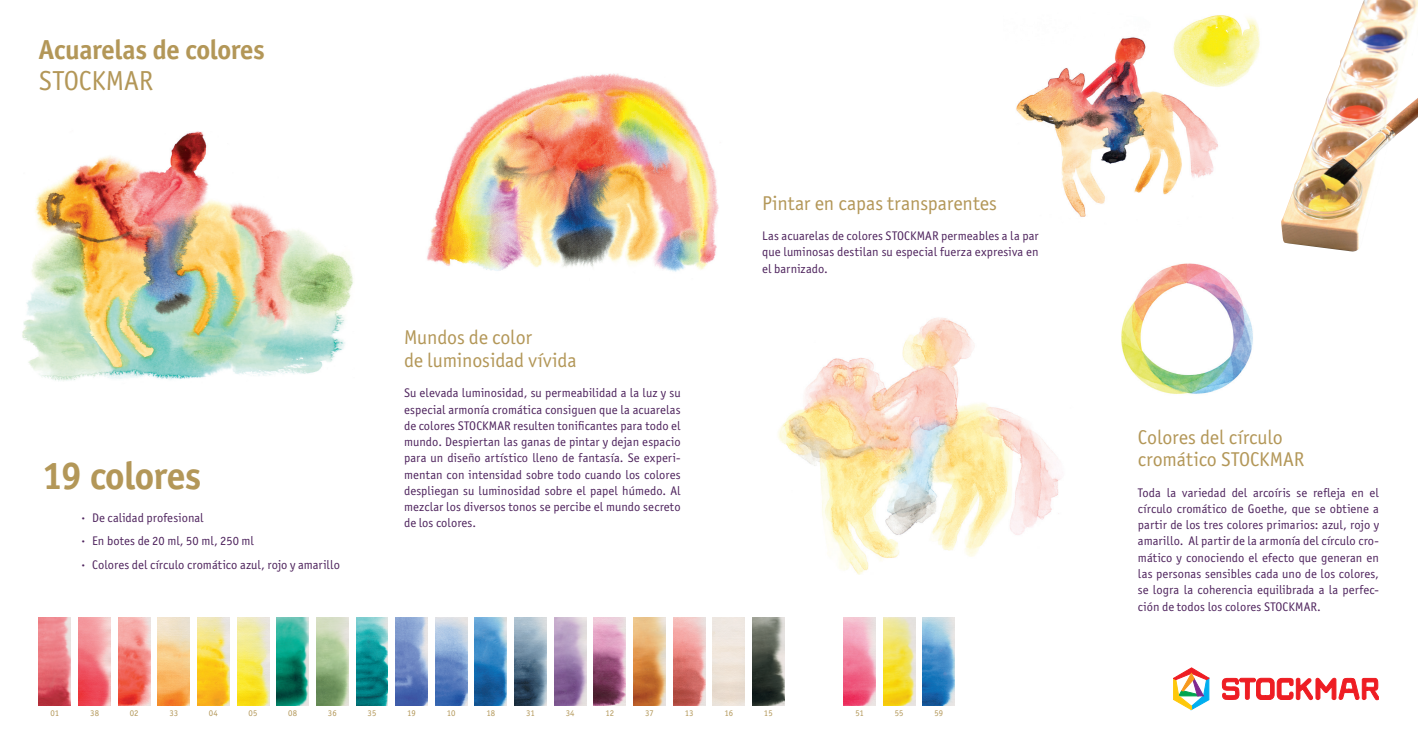
<style>
.page{position:relative;width:1418px;height:745px;background:#fff}
.page>*{position:absolute;margin:0;border:0;box-sizing:border-box;transform-origin:0 0}
.t1{font:700 38.75px "Officina Sans ITC Pro";letter-spacing:-.015em;color:#b39758}
.t2{font:700 27.5px "Officina Sans ITC Pro";letter-spacing:-.01em;color:#b39758}
.t3{font:27.5px "Officina Sans ITC Pro";letter-spacing:-.005em;color:#b39758}
.t4{font:20px/22.5px "Officina Sans ITC Pro";letter-spacing:-.005em;color:#b39758}
.t5{font:12.5px/16.2px "Officina Sans ITC Pro";letter-spacing:.005em;color:#4e235d;text-align:justify}
.t6{font:8.75px "Officina Sans ITC Pro";letter-spacing:.005em;color:#b39758}
.s1{font-size:7.5px}
</style>
<div class="page">
<img style="left:778px;top:317px;width:283px;height:258px">
<img style="left:427px;top:73px;width:292px;height:199px">
<img style="left:22px;top:131px;width:332px;height:250px">
<img style="left:1121px;top:263px;width:132px;height:131px">
<img style="left:39px;top:617px;width:32px;height:88px">
<img style="left:79px;top:617px;width:31px;height:88px">
<img style="left:118px;top:617px;width:32px;height:88px">
<img style="left:158px;top:617px;width:32px;height:88px">
<img style="left:197px;top:617px;width:32px;height:88px">
<img style="left:237px;top:617px;width:32px;height:88px">
<img style="left:277px;top:617px;width:32px;height:88px">
<img style="left:316px;top:617px;width:32px;height:88px">
<img style="left:356px;top:617px;width:32px;height:88px">
<img style="left:396px;top:617px;width:31px;height:88px">
<img style="left:435px;top:617px;width:32px;height:88px">
<img style="left:475px;top:617px;width:32px;height:88px">
<img style="left:514px;top:617px;width:32px;height:88px">
<img style="left:554px;top:617px;width:32px;height:88px">
<img style="left:594px;top:617px;width:31px;height:88px">
<img style="left:633px;top:617px;width:32px;height:88px">
<img style="left:673px;top:617px;width:32px;height:88px">
<img style="left:752px;top:617px;width:32px;height:88px">
<img style="left:843px;top:617px;width:32px;height:88px">
<img style="left:883px;top:617px;width:32px;height:88px">
<img style="left:923px;top:617px;width:31px;height:88px">
<img style="left:1016px;top:15px;width:244px;height:202px">
<img style="left:1281px;top:0;width:136px;height:252px">
<svg style="left:1222px;top:677px;width:156px;height:22px"></svg>
<svg style="left:1173px;top:667px;width:35px;height:42px"></svg>
<h2 class="t2" style="left:39px;top:32px;width:227px">Acuarelas de colores</h2>
<h2 class="t3" style="left:39px;top:65px;width:115px">STOCKMAR</h2>
<h1 class="t1" style="left:43px;top:451px;width:160px">19 colores</h1>
<p class="t5" style="left:81px;top:509px;width:124px"><span class="s1">•</span> De calidad profesional</p>
<p class="t5" style="left:81px;top:532px;width:174px"><span class="s1">•</span> En botes de 20 ml, 50 ml, 250 ml</p>
<p class="t5" style="left:81px;top:556px;width:260px"><span class="s1">•</span> Colores del círculo cromático azul, rojo y amarillo</p>
<h3 class="t4" style="left:404px;top:326px;width:174px">Mundos de color<br>de luminosidad vívida</h3>
<p class="t5" style="left:404px;top:384px;width:278px">Su elevada luminosidad, su permeabilidad a la luz y su especial armonía cromática consiguen que la acuarelas de colores STOCKMAR resulten tonificantes para todo el mundo. Despiertan las ganas de pintar y dejan espacio para un diseño artístico lleno de fantasía. Se experi&shy;mentan con intensidad sobre todo cuando los colores despliegan su luminosidad sobre el papel húmedo. Al mezclar los diversos tonos se percibe el mundo secreto de los colores.</p>
<h3 class="t4" style="left:762px;top:191px;width:236px">Pintar en capas transparentes</h3>
<p class="t5" style="left:762px;top:227px;width:278px">Las acuarelas de colores STOCKMAR permeables a la par que luminosas destilan su especial fuerza expresiva en el barnizado.</p>
<p class="t6" style="left:51px;top:707px;width:10px">01</p>
<p class="t6" style="left:90px;top:707px;width:10px">38</p>
<p class="t6" style="left:130px;top:707px;width:10px">02</p>
<p class="t6" style="left:169px;top:707px;width:10px">33</p>
<p class="t6" style="left:209px;top:707px;width:11px">04</p>
<p class="t6" style="left:249px;top:707px;width:10px">05</p>
<p class="t6" style="left:288px;top:707px;width:10px">08</p>
<p class="t6" style="left:328px;top:707px;width:10px">36</p>
<p class="t6" style="left:367px;top:707px;width:10px">35</p>
<p class="t6" style="left:407px;top:707px;width:10px">19</p>
<p class="t6" style="left:447px;top:707px;width:10px">10</p>
<p class="t6" style="left:486px;top:707px;width:10px">18</p>
<p class="t6" style="left:526px;top:707px;width:10px">31</p>
<p class="t6" style="left:565px;top:707px;width:10px">34</p>
<p class="t6" style="left:605px;top:707px;width:10px">12</p>
<p class="t6" style="left:645px;top:707px;width:10px">37</p>
<p class="t6" style="left:684px;top:707px;width:10px">13</p>
<p class="t6" style="left:724px;top:707px;width:10px">16</p>
<p class="t6" style="left:764px;top:707px;width:10px">15</p>
<p class="t6" style="left:855px;top:707px;width:10px">51</p>
<p class="t6" style="left:894px;top:707px;width:10px">55</p>
<p class="t6" style="left:934px;top:707px;width:10px">59</p>
<h3 class="t4" style="left:1137px;top:425px;width:168px">Colores del círculo cromático STOCKMAR</h3>
<p class="t5" style="left:1137px;top:484px;width:242px">Toda la variedad del arcoíris se refleja en el círculo cromático de Goethe, que se obtiene a partir de los tres colores primarios: azul, rojo y amarillo. Al partir de la armonía del círculo cro&shy;mático y conociendo el efecto que generan en las personas sensibles cada uno de los colores, se logra la coherencia equilibrada a la perfec&shy;ción de todos los colores STOCKMAR.</p>
</div>
